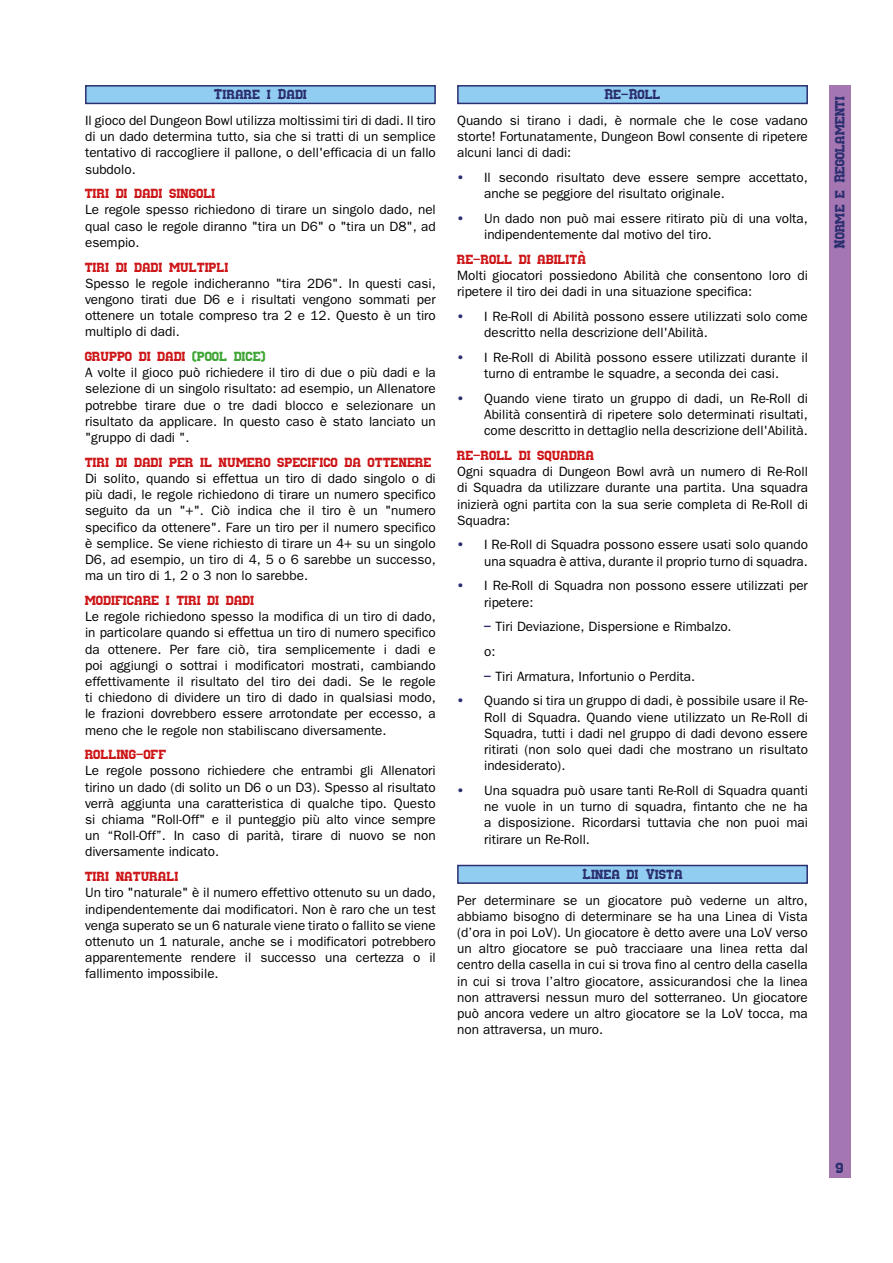
<style>
.page{position:relative;width:893px;height:1263px;background:#fff}
.page>*{position:absolute;margin:0;border:0;box-sizing:border-box;transform-origin:0 0}
.t1{font:15px "Nuffle";color:#2b2e6f}
.t2{font:13.5px/16.2px "Franklin Gothic";color:#000;text-align:justify}
.t3{font:13.5px "Nuffle";color:#cd1719}
.t4{font:13.5px "Nuffle";color:#2b2e6f}
.s1{color:#3fa535}
.s2{font-family:"Nuffle";color:#2b2e6f}
</style>
<div class="page">
<div style="left:829px;top:85px;width:21px;height:1093px;background:#a476b2"></div>
<div style="left:85px;top:85px;width:351px;height:19px;background:#91cdf1;border:1px solid #2b2e6f"></div>
<div style="left:457px;top:85px;width:351px;height:19px;background:#91cdf1;border:1px solid #2b2e6f"></div>
<div style="left:457px;top:865px;width:351px;height:19px;background:#91cdf1;border:1px solid #2b2e6f"></div>
<p class="t4" style="left:214px;top:85px;width:95px">Tirare i Dadi</p>
<p class="t4" style="left:604px;top:85px;width:58px">Re-Roll</p>
<p class="t2" style="left:85px;top:112px;width:352px">Il gioco del Dungeon Bowl utilizza moltissimi tiri di dadi. Il tiro di un dado determina tutto, sia che si tratti di un semplice tentativo di raccogliere il pallone, o dell'efficacia di un fallo subdolo.</p>
<p class="t3" style="left:85px;top:184px;width:132px">tiri di dadi singoli</p>
<p class="t2" style="left:85px;top:202px;width:352px">Le regole spesso richiedono di tirare un singolo dado, nel qual caso le regole diranno "tira un D6" o "tira un D8", ad esempio.</p>
<p class="t3" style="left:85px;top:257px;width:145px">tiri di dadi multipli</p>
<p class="t2" style="left:85px;top:275px;width:352px">Spesso le regole indicheranno "tira 2D6". In questi casi, vengono tirati due D6 e i risultati vengono sommati per ottenere un totale compreso tra 2 e 12. Questo è un tiro multiplo di dadi.</p>
<p class="t3" style="left:85px;top:347px;width:182px">gruppo di dadi <span class="s1">(pool dice)</span></p>
<p class="t2" style="left:85px;top:365px;width:352px">A volte il gioco può richiedere il tiro di due o più dadi e la selezione di un singolo risultato: ad esempio, un Allenatore potrebbe tirare due o tre dadi blocco e selezionare un risultato da applicare. In questo caso è stato lanciato un "gruppo di dadi ".</p>
<p class="t3" style="left:85px;top:452px;width:348px">tiri di dadi per il numero specifico da ottenere</p>
<p class="t2" style="left:85px;top:470px;width:352px">Di solito, quando si effettua un tiro di dado singolo o di più dadi, le regole richiedono di tirare un numero specifico seguito da un "+". Ciò indica che il tiro è un "numero specifico da ottenere". Fare un tiro per il numero specifico è semplice. Se viene richiesto di tirare un 4+ su un singolo D6, ad esempio, un tiro di 4, 5 o 6 sarebbe un successo, ma un tiro di 1, 2 o 3 non lo sarebbe.</p>
<p class="t3" style="left:85px;top:590px;width:171px">modificare i tiri di dadi</p>
<p class="t2" style="left:85px;top:608px;width:352px">Le regole richiedono spesso la modifica di un tiro di dado, in particolare quando si effettua un tiro di numero specifico da ottenere. Per fare ciò, tira semplicemente i dadi e poi aggiungi o sottrai i modificatori mostrati, cambiando effettivamente il risultato del tiro dei dadi. Se le regole ti chiedono di dividere un tiro di dado in qualsiasi modo, le frazioni dovrebbero essere arrotondate per eccesso, a meno che le regole non stabiliscano diversamente.</p>
<p class="t3" style="left:85px;top:745px;width:83px">rolling-off</p>
<p class="t2" style="left:85px;top:763px;width:352px">Le regole possono richiedere che entrambi gli Allenatori tirino un dado (di solito un D6 o un D3). Spesso al risultato verrà aggiunta una caratteristica di qualche tipo. Questo si chiama "Roll-Off" e il punteggio più alto vince sempre un “Roll-Off”. In caso di parità, tirare di nuovo se non diversamente indicato.</p>
<p class="t3" style="left:85px;top:867px;width:95px">tiri naturali</p>
<p class="t2" style="left:85px;top:885px;width:352px">Un tiro "naturale" è il numero effettivo ottenuto su un dado, indipendentemente dai modificatori. Non è raro che un test venga superato se un 6 naturale viene tirato o fallito se viene ottenuto un 1 naturale, anche se i modificatori potrebbero apparentemente rendere il successo una certezza o il fallimento impossibile.</p>
<p class="t2" style="left:457px;top:112px;width:352px">Quando si tirano i dadi, è normale che le cose vadano storte! Fortunatamente, Dungeon Bowl consente di ripetere alcuni lanci di dadi:</p>
<p class="t2" style="left:484px;top:169px;width:325px;text-indent:-27px"><span class="s2">•</span> Il secondo risultato deve essere sempre accettato, anche se peggiore del risultato originale.</p>
<p class="t2" style="left:484px;top:210px;width:325px;text-indent:-27px"><span class="s2">•</span> Un dado non può mai essere ritirato più di una volta, indipendentemente dal motivo del tiro.</p>
<p class="t3" style="left:457px;top:249px;width:131px">re-roll di abilità</p>
<p class="t2" style="left:457px;top:267px;width:352px">Molti giocatori possiedono Abilità che consentono loro di ripetere il tiro dei dadi in una situazione specifica:</p>
<p class="t2" style="left:484px;top:308px;width:325px;text-indent:-27px"><span class="s2">•</span> I Re-Roll di Abilità possono essere utilizzati solo come descritto nella descrizione dell'Abilità.</p>
<p class="t2" style="left:457px;top:349px;width:352px;text-align:center"><span class="s2">•</span> I Re-Roll di Abilità possono essere utilizzati durante il turno di entrambe le squadre, a seconda dei casi.</p>
<p class="t2" style="left:484px;top:390px;width:325px;text-indent:-27px"><span class="s2">•</span> Quando viene tirato un gruppo di dadi, un Re-Roll di Abilità consentirà di ripetere solo determinati risultati, come descritto in dettaglio nella descrizione dell'Abilità.</p>
<p class="t3" style="left:457px;top:445px;width:139px">re-roll di squadra</p>
<p class="t2" style="left:457px;top:463px;width:352px">Ogni squadra di Dungeon Bowl avrà un numero di Re-Roll di Squadra da utilizzare durante una partita. Una squadra inizierà ogni partita con la sua serie completa di Re-Roll di Squadra:</p>
<p class="t2" style="left:457px;top:537px;width:352px;text-align:right"><span class="s2">•</span> I Re-Roll di Squadra possono essere usati solo quando una squadra è attiva, durante il proprio turno di squadra.</p>
<p class="t2" style="left:484px;top:578px;width:325px;text-indent:-27px"><span class="s2">•</span> I Re-Roll di Squadra non possono essere utilizzati per ripetere:</p>
<p class="t2" style="left:484px;top:614px;width:249px;line-height:24.8px"><span class="s2">-</span> Tiri Deviazione, Dispersione e Rimbalzo. o:</p>
<p class="t2" style="left:484px;top:668px;width:213px"><span class="s2">-</span> Tiri Armatura, Infortunio o Perdita.</p>
<p class="t2" style="left:484px;top:693px;width:325px;text-indent:-27px"><span class="s2">•</span> Quando si tira un gruppo di dadi, è possibile usare il Re-Roll di Squadra. Quando viene utilizzato un Re-Roll di Squadra, tutti i dadi nel gruppo di dadi devono essere ritirati (non solo quei dadi che mostrano un risultato indesiderato).</p>
<p class="t2" style="left:484px;top:782px;width:325px;text-indent:-27px"><span class="s2">•</span> Una squadra può usare tanti Re-Roll di Squadra quanti ne vuole in un turno di squadra, fintanto che ne ha a disposizione. Ricordarsi tuttavia che non puoi mai ritirare un Re-Roll.</p>
<p class="t4" style="left:582px;top:864px;width:102px">Linea di Vista</p>
<p class="t2" style="left:457px;top:892px;width:352px">Per determinare se un giocatore può vederne un altro, abbiamo bisogno di determinare se ha una Linea di Vista (d’ora in poi LoV). Un giocatore è detto avere una LoV verso un altro giocatore se può tracciaare una linea retta dal centro della casella in cui si trova fino al centro della casella in cui si trova l’altro giocatore, assicurandosi che la linea non attraversi nessun muro del sotterraneo. Un giocatore può ancora vedere un altro giocatore se la LoV tocca, ma non attraversa, un muro.</p>
<p class="t4" style="left:830px;top:249px;width:155px;rotate:-90deg">Norme e Regolamenti</p>
<p class="t1" style="left:836px;top:1156px;width:10px">9</p>
</div>
